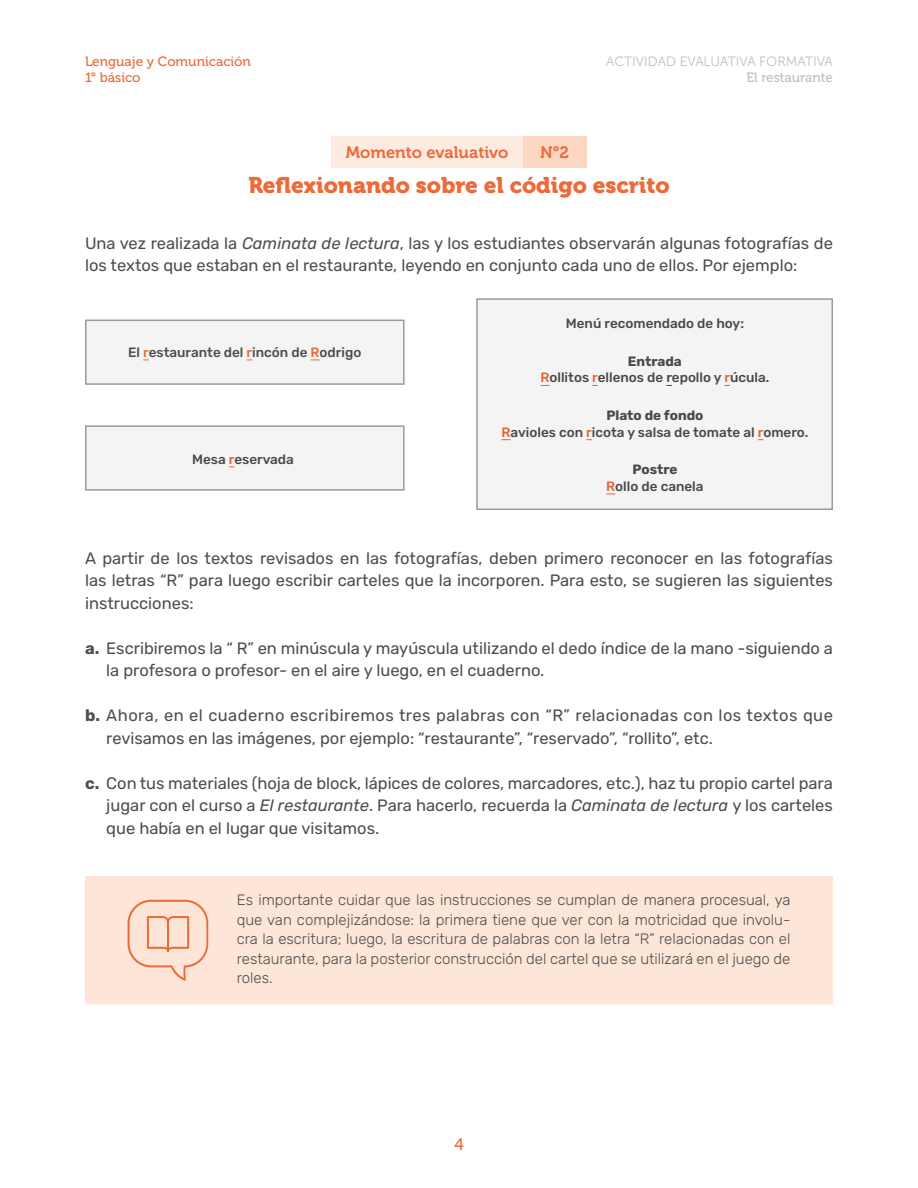
<style>
.page{position:relative;width:918px;height:1188px;background:#fff}
.page>*{position:absolute;margin:0;border:0;box-sizing:border-box;transform-origin:0 0}
.t1{font:22.5px "Museo 900";color:#ed6a39}
.t2{font:16.5px/22.5px "Rubik";color:#4d4d4e}
.t3{font:16.5px/22.5px "Rubik";letter-spacing:.02em;color:#4d4d4e}
.t4{font:16.5px "Museo 700";color:#ed6a39}
.t5{font:16.5px "Museo Sans 500";color:#ed6a39}
.t6{font:300 15px/19.5px "Rubik";color:#4d4d4e;text-align:justify}
.t7{font:500 13.5px/16.5px "Rubik";color:#4d4d4e;text-align:center}
.t8{font:13.5px/16.2px "Museo 500";color:#ed6a39}
.t9{font:13.5px "Museo Sans 300";color:#c1bebf}
.t10{font:13.5px "Museo 500";color:#c1bebf}
.s1{font-style:italic}
.s2{color:#ed6a39}
.s3{font-weight:700}
</style>
<div class="page">
<div style="left:331px;top:136px;width:192px;height:32px;background:#fdebe1"></div>
<div style="left:523px;top:136px;width:64px;height:32px;background:#fcd7c2"></div>
<div style="left:85px;top:320px;width:320px;height:65px;background:#f5f4f4;border:2px solid #9c9999"></div>
<div style="left:476px;top:298px;width:357px;height:212px;background:#f5f4f4;border:2px solid #9c9999"></div>
<div style="left:85px;top:425px;width:320px;height:66px;background:#f5f4f4;border:2px solid #9c9999"></div>
<div style="left:85px;top:876px;width:748px;height:128px;background:#fde5d7"></div>
<svg style="left:128px;top:900px;width:80px;height:81px;background:#fad4c2"></svg>
<p class="t8" style="left:85px;top:53px;width:168px">Lenguaje y Comunicación<br>1° básico</p>
<p class="t9" style="left:606px;top:54px;width:228px">ACTIVIDAD EVALUATIVA FORMATIVA</p>
<p class="t10" style="left:746px;top:70px;width:88px">El restaurante</p>
<p class="t4" style="left:346px;top:143px;width:164px">Momento evaluativo</p>
<p class="t4" style="left:540px;top:143px;width:31px">N°2</p>
<h1 class="t1" style="left:248px;top:173px;width:423px">Reflexionando sobre el código escrito</h1>
<p class="t2" style="left:85px;top:232px;width:749px">Una vez realizada la <span class="s1">Caminata de lectura</span>, las y los estudiantes observarán algunas fotografías de los textos que estaban en el restaurante, leyendo en conjunto cada uno de ellos. Por ejemplo:</p>
<p class="t7" style="left:128px;top:344px;width:235px">El <span class="s2">r</span>estaurante del <span class="s2">r</span>incón de <span class="s2">R</span>odrigo</p>
<p class="t7" style="left:192px;top:451px;width:103px">Mesa <span class="s2">r</span>eservada</p>
<p class="t7" style="left:566px;top:316px;width:180px">Menú recomendado de hoy:</p>
<p class="t7" style="left:541px;top:353px;width:230px"><span class="s3">Entrada<br></span><span class="s2">R</span>ollitos <span class="s2">r</span>ellenos de repollo y <span class="s2">r</span>úcula.</p>
<p class="t7" style="left:502px;top:408px;width:308px"><span class="s3">Plato de fondo<br></span><span class="s2">R</span>avioles con <span class="s2">r</span>icota y salsa de tomate al <span class="s2">r</span>omero.</p>
<p class="t7" style="left:606px;top:462px;width:99px"><span class="s3">Postre<br></span><span class="s2">R</span>ollo de canela</p>
<p class="t2" style="left:85px;top:547px;width:749px;text-align:justify">A partir de los textos revisados en las fotografías, deben primero reconocer en las fotografías las letras “R” para luego escribir carteles que la incorporen. Para esto, se sugieren las siguientes instrucciones:</p>
<p class="t2" style="left:106px;top:637px;width:728px;text-indent:-21px"><span class="s3">a.</span> Escribiremos la “ R” en minúscula y mayúscula utilizando el dedo índice de la mano -siguiendo a la profesora o profesor- en el aire y luego, en el cuaderno.</p>
<p class="t3" style="left:106px;top:705px;width:728px;text-indent:-21px"><span class="s3">b.</span> Ahora, en el cuaderno escribiremos tres palabras con “R” relacionadas con los textos que revisamos en las imágenes, por ejemplo: “restaurante”, “reservado”, “rollito”, etc.</p>
<p class="t2" style="left:106px;top:772px;width:728px;text-align:justify;text-indent:-21px"><span class="s3">c.</span> Con tus materiales (hoja de block, lápices de colores, marcadores, etc.), haz tu propio cartel para jugar con el curso a <span class="s1">El restaurante</span>. Para hacerlo, recuerda la <span class="s1">Caminata de lectura</span> y los carteles que había en el lugar que visitamos.</p>
<p class="t6" style="left:237px;top:891px;width:555px">Es importante cuidar que las instrucciones se cumplan de manera procesual, ya que van complejizándose: la primera tiene que ver con la motricidad que involu&shy;cra la escritura; luego, la escritura de palabras con la letra “R” relacionadas con el restaurante, para la posterior construcción del cartel que se utilizará en el juego de roles.</p>
<p class="t5" style="left:454px;top:1135px;width:11px">4</p>
</div>
